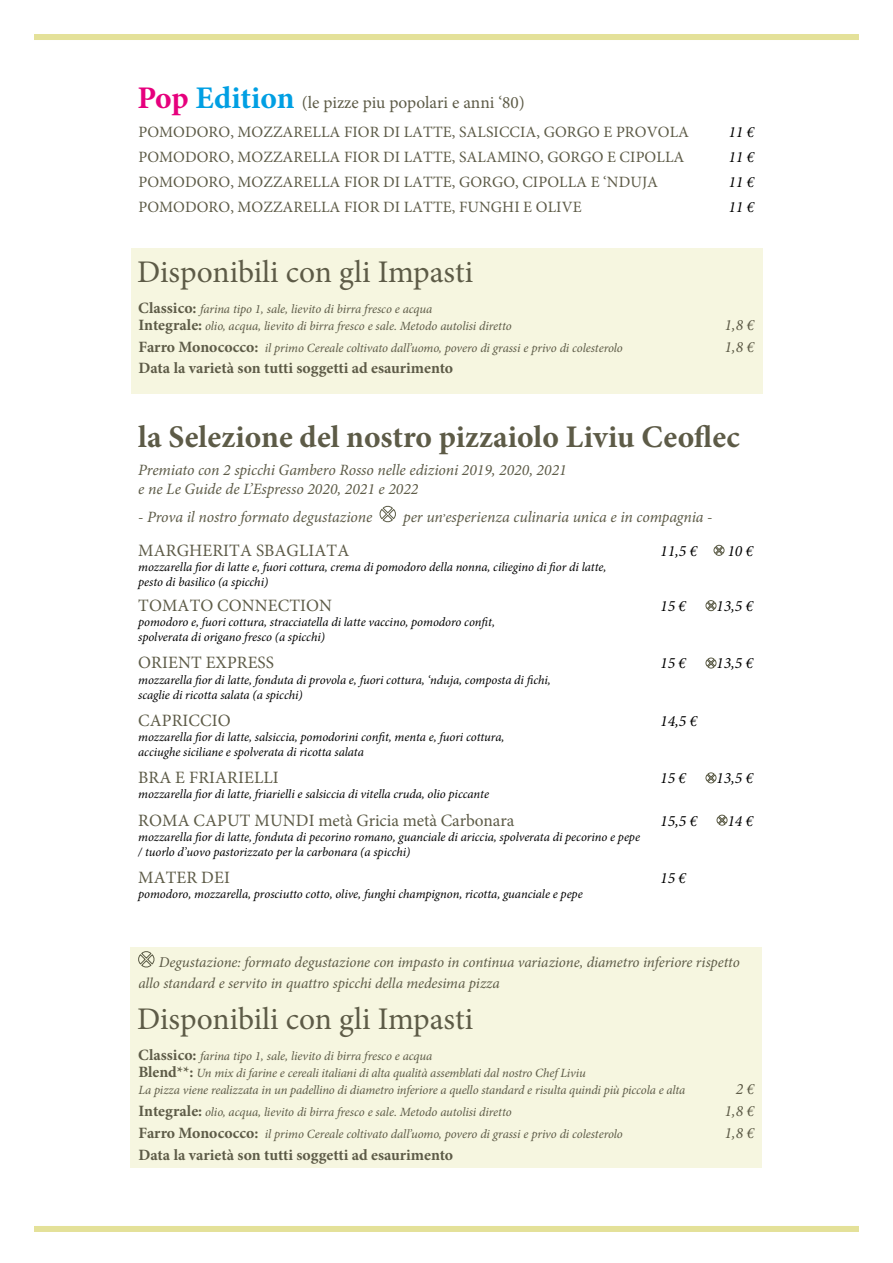
<style>
.page{position:relative;width:893px;height:1263px;background:#fff}
.page>*{position:absolute;margin:0;border:0;box-sizing:border-box;transform-origin:0 0}
.t1{font:31.5px "Minion Pro";color:#5d5b47}
.t2{font:700 31.5px "Minion Pro";color:#5d5b47}
.t3{font:17.4px "Minion Pro";letter-spacing:.005em;color:#5d5b47}
.t4{font:15.75px "Minion Pro";letter-spacing:.005em;color:#5d5b47}
.t5{font:italic 15.75px/18.9px "Minion Pro";letter-spacing:-.005em;color:#5d5b47}
.t6{font:700 15.75px "Minion Pro";color:#5d5b47}
.t7{font:italic 15.75px "Minion Pro";letter-spacing:-.005em;color:#000}
.t8{font:italic 15px/21px "Minion Pro";letter-spacing:-.005em;color:#5d5b47}
.t9{font:italic 12.6px/15.1px "Minion Pro";letter-spacing:-.005em;color:#000}
.t10{font:italic 12.6px/17.2px "Minion Pro";letter-spacing:-.01em;color:#5d5b47}
.s1{font-weight:700;font-size:31.5px;color:#e6007d}
.s2{font-weight:700;font-size:31.5px;color:#009fe3}
.s3{font-weight:700;font-style:normal;font-size:15.75px}
</style>
<div class="page">
<div style="left:34px;top:34px;width:825px;height:6px;background:#e4e199"></div>
<div style="left:34px;top:1226px;width:825px;height:6px;background:#e4e199"></div>
<div style="left:131px;top:947px;width:631px;height:220px;background:#f6f6e0"></div>
<svg style="left:379px;top:506px;width:17px;height:16px"></svg>
<svg style="left:714px;top:545px;width:10px;height:11px"></svg>
<svg style="left:705px;top:600px;width:11px;height:11px"></svg>
<svg style="left:705px;top:658px;width:11px;height:10px"></svg>
<svg style="left:705px;top:772px;width:11px;height:11px"></svg>
<svg style="left:717px;top:815px;width:10px;height:11px"></svg>
<svg style="left:138px;top:951px;width:17px;height:17px"></svg>
<div style="left:131px;top:248px;width:631px;height:145px;background:#f6f6e0"></div>
<h2 class="t3" style="left:137px;top:91px;width:389px"><span class="s1">Pop</span> <span class="s2">Edition</span> (le pizze piu popolari e anni ‘80)</h2>
<p class="t4" style="left:138px;top:122px;width:552px">POMODORO, MOZZARELLA FIOR DI LATTE, SALSICCIA, GORGO E PROVOLA</p>
<p class="t7" style="left:728px;top:122px;width:27px">11 €</p>
<p class="t4" style="left:138px;top:147px;width:547px">POMODORO, MOZZARELLA FIOR DI LATTE, SALAMINO, GORGO E CIPOLLA</p>
<p class="t7" style="left:728px;top:147px;width:27px">11 €</p>
<p class="t4" style="left:138px;top:172px;width:521px">POMODORO, MOZZARELLA FIOR DI LATTE, GORGO, CIPOLLA E ‘NDUJA</p>
<p class="t7" style="left:728px;top:172px;width:27px">11 €</p>
<p class="t4" style="left:138px;top:197px;width:445px">POMODORO, MOZZARELLA FIOR DI LATTE, FUNGHI E OLIVE</p>
<p class="t7" style="left:728px;top:197px;width:27px">11 €</p>
<h1 class="t1" style="left:137px;top:251px;width:338px">Disponibili con gli Impasti</h1>
<p class="t10" style="left:138px;top:300px;width:375px"><span class="s3">Classico:</span> farina tipo 1, sale, lievito di birra fresco e acqua<br><span class="s3">Integrale:</span> olio, acqua, lievito di birra fresco e sale. Metodo autolisi diretto</p>
<p class="t5" style="left:724px;top:315px;width:31px">1,8 €</p>
<p class="t10" style="left:139px;top:339px;width:486px"><span class="s3">Farro Monococco:</span> il primo Cereale coltivato dall’uomo, povero di grassi e privo di colesterolo</p>
<p class="t5" style="left:724px;top:337px;width:31px">1,8 €</p>
<p class="t6" style="left:138px;top:357px;width:316px">Data la varietà son tutti soggetti ad esaurimento</p>
<h1 class="t2" style="left:138px;top:415px;width:603px">la Selezione del nostro pizzaiolo Liviu Ceoflec</h1>
<p class="t5" style="left:138px;top:461px;width:430px">Premiato con 2 spicchi Gambero Rosso nelle edizioni 2019, 2020, 2021 e ne Le Guide de L’Espresso 2020, 2021 e 2022</p>
<p class="t5" style="left:138px;top:508px;width:236px">- Prova il nostro formato degustazione</p>
<p class="t5" style="left:403px;top:508px;width:311px">per un,esperienza culinaria unica e in compagnia -</p>
<h2 class="t3" style="left:138px;top:538px;width:213px">MARGHERITA SBAGLIATA</h2>
<p class="t7" style="left:660px;top:540px;width:38px">11,5 €</p>
<p class="t7" style="left:727px;top:540px;width:27px">10 €</p>
<p class="t9" style="left:138px;top:559px;width:469px">mozzarella fior di latte e, fuori cottura, crema di pomodoro della nonna, ciliegino di fior di latte, pesto di basilico (a spicchi)</p>
<h2 class="t3" style="left:138px;top:594px;width:195px">TOMATO CONNECTION</h2>
<p class="t7" style="left:660px;top:595px;width:27px">15 €</p>
<p class="t7" style="left:716px;top:595px;width:38px">13,5 €</p>
<p class="t9" style="left:138px;top:614px;width:357px">pomodoro e, fuori cottura, stracciatella di latte vaccino, pomodoro confit, spolverata di origano fresco (a spicchi)</p>
<h2 class="t3" style="left:138px;top:651px;width:137px">ORIENT EXPRESS</h2>
<p class="t7" style="left:660px;top:653px;width:27px">15 €</p>
<p class="t7" style="left:716px;top:653px;width:38px">13,5 €</p>
<p class="t9" style="left:138px;top:672px;width:413px">mozzarella fior di latte, fonduta di provola e, fuori cottura, ‘nduja, composta di fichi, scaglie di ricotta salata (a spicchi)</p>
<h2 class="t3" style="left:138px;top:709px;width:94px">CAPRICCIO</h2>
<p class="t7" style="left:660px;top:710px;width:38px">14,5 €</p>
<p class="t9" style="left:138px;top:729px;width:367px">mozzarella fior di latte, salsiccia, pomodorini confit, menta e, fuori cottura, acciughe siciliane e spolverata di ricotta salata</p>
<h2 class="t3" style="left:138px;top:766px;width:142px">BRA E FRIARIELLI</h2>
<p class="t7" style="left:660px;top:767px;width:27px">15 €</p>
<p class="t7" style="left:716px;top:767px;width:38px">13,5 €</p>
<p class="t9" style="left:138px;top:787px;width:352px">mozzarella fior di latte, friarielli e salsiccia di vitella cruda, olio piccante</p>
<h2 class="t3" style="left:138px;top:808px;width:378px">ROMA CAPUT MUNDI metà Gricia metà Carbonara</h2>
<p class="t7" style="left:660px;top:810px;width:38px">15,5 €</p>
<p class="t7" style="left:727px;top:810px;width:27px">14 €</p>
<p class="t9" style="left:138px;top:829px;width:503px">mozzarella fior di latte, fonduta di pecorino romano, guanciale di ariccia, spolverata di pecorino e pepe / tuorlo d’uovo pastorizzato per la carbonara (a spicchi)</p>
<h2 class="t3" style="left:138px;top:866px;width:93px">MATER DEI</h2>
<p class="t7" style="left:660px;top:867px;width:27px">15 €</p>
<p class="t9" style="left:138px;top:886px;width:446px">pomodoro, mozzarella, prosciutto cotto, olive, funghi champignon, ricotta, guanciale e pepe</p>
<p class="t8" style="left:138px;top:952px;width:603px;text-indent:20px">Degustazione: formato degustazione con impasto in continua variazione, diametro inferiore rispetto allo standard e servito in quattro spicchi della medesima pizza</p>
<h1 class="t1" style="left:137px;top:998px;width:338px">Disponibili con gli Impasti</h1>
<p class="t10" style="left:138px;top:1047px;width:548px"><span class="s3">Classico:</span> farina tipo 1, sale, lievito di birra fresco e acqua<br><span class="s3">Blend**:</span> Un mix di farine e cereali italiani di alta qualità assemblati dal nostro Chef Liviu<br>La pizza viene realizzata in un padellino di diametro inferiore a quello standard e risulta quindi più piccola e alta</p>
<p class="t5" style="left:736px;top:1080px;width:20px">2 €</p>
<p class="t10" style="left:139px;top:1103px;width:375px"><span class="s3">Integrale:</span> olio, acqua, lievito di birra fresco e sale. Metodo autolisi diretto</p>
<p class="t5" style="left:724px;top:1101px;width:31px">1,8 €</p>
<p class="t10" style="left:139px;top:1125px;width:486px"><span class="s3">Farro Monococco:</span> il primo Cereale coltivato dall’uomo, povero di grassi e privo di colesterolo</p>
<p class="t5" style="left:724px;top:1123px;width:31px">1,8 €</p>
<p class="t6" style="left:138px;top:1143px;width:316px">Data la varietà son tutti soggetti ad esaurimento</p>
</div>
